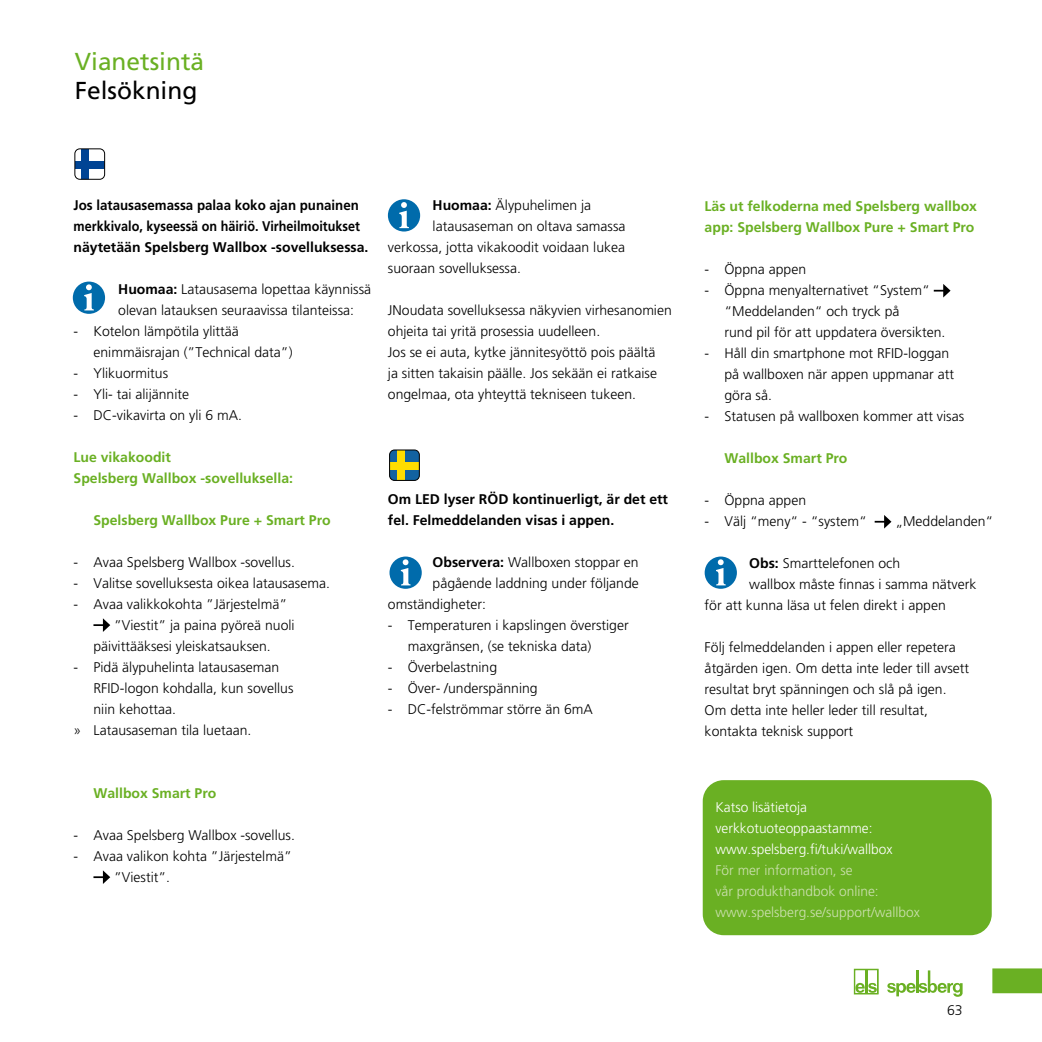
<style>
.page{position:relative;width:1042px;height:1042px;background:#fff}
.page>*{position:absolute;margin:0;border:0;box-sizing:border-box;transform-origin:0 0}
.t1{font:24.5px "Frutiger";color:#6ab023}
.t2{font:24.5px "Frutiger";color:#000}
.t3{font:300 14px/21px "Frutiger";color:#000}
.t4{font:700 14px/21px "Frutiger";color:#6ab023}
.t5{font:700 14px/21px "Frutiger";color:#000;scale:.95 1}
.t6{font:300 14px/21px "Frutiger";color:#cce0af}
.t7{font:300 14px/21px "Frutiger";color:#fff}
.t8{font:700 14px/21px "Frutiger";color:#000}
.s1{font-weight:700}
</style>
<div class="page">
<svg style="left:887px;top:970px;width:75px;height:27px"></svg>
<svg style="left:854px;top:969px;width:24px;height:25px"></svg>
<svg style="left:992px;top:968px;width:50px;height:25px"></svg>
<svg style="left:934px;top:284px;width:16px;height:13px"></svg>
<svg style="left:874px;top:515px;width:17px;height:13px"></svg>
<svg style="left:93px;top:618px;width:17px;height:14px"></svg>
<svg style="left:93px;top:870px;width:17px;height:14px"></svg>
<svg style="left:704px;top:556px;width:33px;height:33px"></svg>
<svg style="left:388px;top:199px;width:32px;height:32px"></svg>
<svg style="left:389px;top:556px;width:33px;height:33px"></svg>
<div style="left:75px;top:161px;width:30px;height:8px;background:#004494"></div>
<div style="left:81px;top:149px;width:8px;height:30px;background:#004494"></div>
<div style="left:74px;top:148px;width:31px;height:32px;border:1px solid #000;border-radius:5px"></div>
<div style="left:389px;top:450px;width:30px;height:30px;background:#1262a1;border-radius:5px"></div>
<div style="left:389px;top:462px;width:30px;height:8px;background:#fd0"></div>
<div style="left:397px;top:450px;width:8px;height:30px;background:#fd0"></div>
<div style="left:389px;top:449px;width:31px;height:32px;border:1px solid #000;border-radius:5px"></div>
<div style="left:703px;top:780px;width:288px;height:155px;background:#6ab023;border-radius:21px"></div>
<svg style="left:73px;top:282px;width:32px;height:32px"></svg>
<h1 class="t1" style="left:75px;top:47px;width:131px">Vianetsintä</h1>
<h1 class="t2" style="left:75px;top:76px;width:124px">Felsökning</h1>
<p class="t5" style="left:74px;top:194px;width:312px">Jos latausasemassa palaa koko ajan punainen merkkivalo, kyseessä on häiriö. Virheilmoitukset näytetään Spelsberg Wallbox -sovelluksessa.</p>
<p class="t3" style="left:118px;top:278px;width:254px"><span class="s1">Huomaa:</span> Latausasema lopettaa käynnissä olevan latauksen seuraavissa tilanteissa:</p>
<p class="t3" style="left:93px;top:320px;width:201px;text-indent:-20px">- Kotelon lämpötila ylittää enimmäisrajan (”Technical data”)</p>
<p class="t3" style="left:74px;top:362px;width:96px">- Ylikuormitus</p>
<p class="t3" style="left:74px;top:383px;width:117px">- Yli- tai alijännite</p>
<p class="t3" style="left:74px;top:404px;width:170px">- DC-vikavirta on yli 6 mA.</p>
<p class="t4" style="left:74px;top:446px;width:221px">Lue vikakoodit<br>Spelsberg Wallbox -sovelluksella:</p>
<p class="t4" style="left:93px;top:509px;width:239px">Spelsberg Wallbox Pure + Smart Pro</p>
<p class="t3" style="left:74px;top:551px;width:223px">- Avaa Spelsberg Wallbox -sovellus.</p>
<p class="t3" style="left:74px;top:572px;width:258px">- Valitse sovelluksesta oikea latausasema.</p>
<p class="t3" style="left:74px;top:593px;width:215px">- Avaa valikkokohta ”Järjestelmä”</p>
<p class="t3" style="left:114px;top:614px;width:182px">”Viestit” ja paina pyöreä nuoli</p>
<p class="t3" style="left:93px;top:635px;width:179px">päivittääksesi yleiskatsauksen.</p>
<p class="t3" style="left:74px;top:656px;width:207px">- Pidä älypuhelinta latausaseman</p>
<p class="t3" style="left:93px;top:677px;width:201px">RFID-logon kohdalla, kun sovellus</p>
<p class="t3" style="left:93px;top:698px;width:84px">niin kehottaa.</p>
<p class="t3" style="left:74px;top:719px;width:179px">» Latausaseman tila luetaan.</p>
<p class="t3" style="left:432px;top:194px;width:160px"><span class="s1">Huomaa:</span> Älypuhelimen ja</p>
<p class="t3" style="left:432px;top:215px;width:194px">latausaseman on oltava samassa</p>
<p class="t3" style="left:388px;top:236px;width:239px">verkossa, jotta vikakoodit voidaan lukea</p>
<p class="t3" style="left:388px;top:257px;width:135px">suoraan sovelluksessa.</p>
<p class="t3" style="left:388px;top:299px;width:285px">JNoudata sovelluksessa näkyvien virhesanomien ohjeita tai yritä prosessia uudelleen.<br>Jos se ei auta, kytke jännitesyöttö pois päältä<br>ja sitten takaisin päälle. Jos sekään ei ratkaise ongelmaa, ota yhteyttä tekniseen tukeen.</p>
<p class="t8" style="left:388px;top:488px;width:282px">Om LED lyser RÖD kontinuerligt, är det ett fel. Felmeddelanden visas i appen.</p>
<p class="t3" style="left:432px;top:551px;width:208px"><span class="s1">Observera:</span> Wallboxen stoppar en</p>
<p class="t3" style="left:432px;top:572px;width:208px">pågående laddning under följande</p>
<p class="t3" style="left:388px;top:593px;width:100px">omständigheter:</p>
<p class="t3" style="left:408px;top:614px;width:222px;text-indent:-20px">- Temperaturen i kapslingen överstiger maxgränsen, (se tekniska data)</p>
<p class="t3" style="left:388px;top:656px;width:111px">- Överbelastning</p>
<p class="t3" style="left:388px;top:677px;width:151px">- Över- /underspänning</p>
<p class="t3" style="left:388px;top:698px;width:206px">- DC-felströmmar större än 6mA</p>
<p class="t4" style="left:93px;top:782px;width:124px">Wallbox Smart Pro</p>
<p class="t3" style="left:74px;top:824px;width:223px">- Avaa Spelsberg Wallbox -sovellus.</p>
<p class="t3" style="left:114px;top:845px;width:179px;text-indent:-41px">- Avaa valikon kohta ”Järjestelmä” ”Viestit”.</p>
<p class="t4" style="left:704px;top:196px;width:274px">Läs ut felkoderna med Spelsberg wallbox app: Spelsberg Wallbox Pure + Smart Pro</p>
<p class="t3" style="left:704px;top:259px;width:103px">- Öppna appen</p>
<p class="t3" style="left:724px;top:280px;width:222px;text-indent:-20px">- Öppna menyalternativet “System“ “Meddelanden“ och tryck på<br>rund pil för att uppdatera översikten.</p>
<p class="t3" style="left:724px;top:343px;width:231px;text-indent:-20px">- Håll din smartphone mot RFID-loggan på wallboxen när appen uppmanar att göra så.</p>
<p class="t3" style="left:704px;top:406px;width:261px">- Statusen på wallboxen kommer att visas</p>
<p class="t4" style="left:724px;top:448px;width:124px">Wallbox Smart Pro</p>
<p class="t3" style="left:704px;top:490px;width:103px">- Öppna appen</p>
<p class="t3" style="left:704px;top:511px;width:164px">- Välj “meny“ - “system“</p>
<p class="t3" style="left:895px;top:511px;width:100px">„Meddelanden“</p>
<p class="t3" style="left:749px;top:553px;width:152px"><span class="s1">Obs:</span> Smarttelefonen och</p>
<p class="t3" style="left:749px;top:574px;width:229px">wallbox måste finnas i samma nätverk</p>
<p class="t3" style="left:704px;top:595px;width:243px">för att kunna läsa ut felen direkt i appen</p>
<p class="t3" style="left:704px;top:637px;width:266px">Följ felmeddelanden i appen eller repetera åtgärden igen. Om detta inte leder till avsett resultat bryt spänningen och slå på igen.<br>Om detta inte heller leder till resultat, kontakta teknisk support</p>
<p class="t7" style="left:715px;top:796px;width:178px">Katso lisätietoja verkkotuoteoppaastamme: www.spelsberg.fi/tuki/wallbox</p>
<p class="t6" style="left:715px;top:859px;width:206px">För mer information, se<br>vår produkthandbok online: www.spelsberg.se/support/wallbox</p>
<p class="t3" style="left:947px;top:1000px;width:17px">63</p>
</div>
